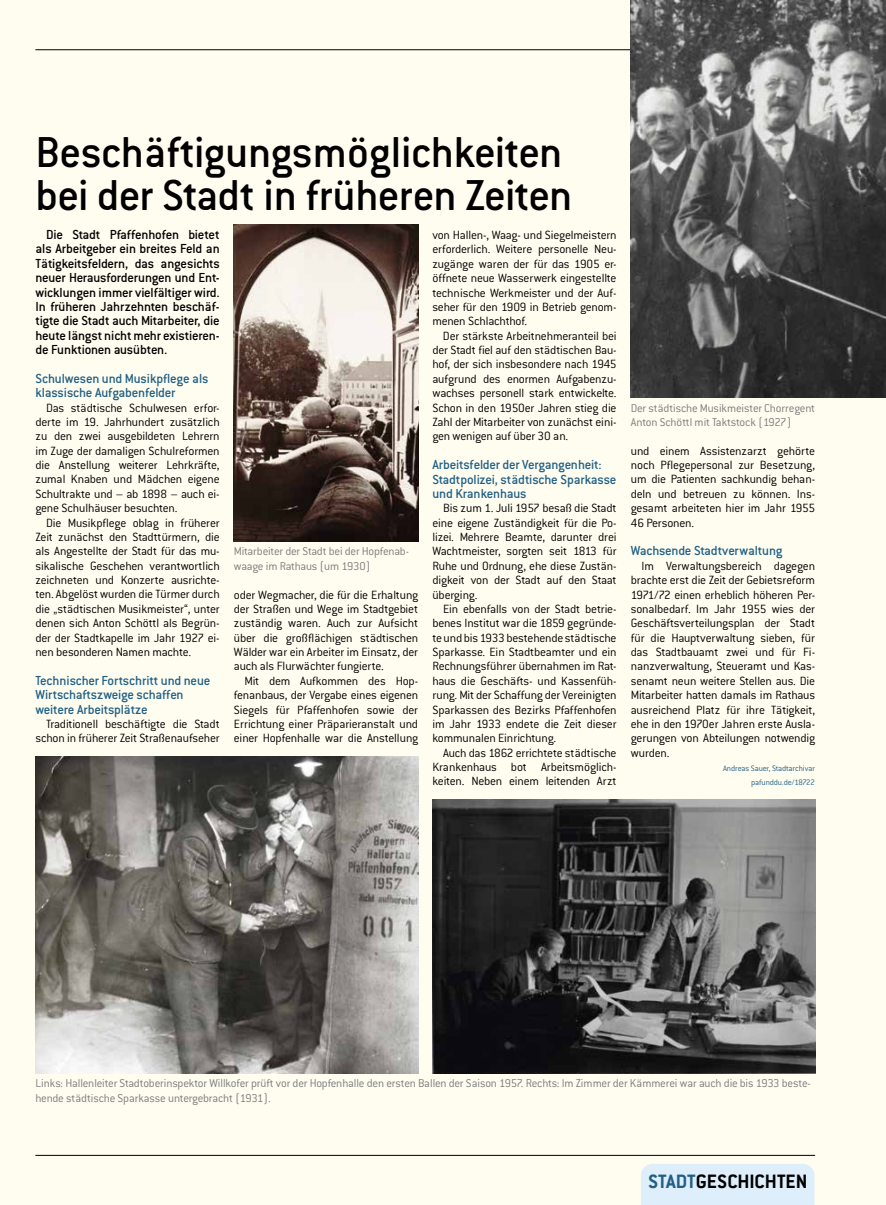
<style>
.page{position:relative;width:886px;height:1205px;background:#fffdf0}
.page>*{position:absolute;margin:0;border:0;box-sizing:border-box;transform-origin:0 0}
.t1{font:500 47.5px/43.1px "Conduit ITC Std";letter-spacing:-.015em;color:#000}
.t2{font:700 21.25px "Conduit ITC Std";color:#000}
.t3{font:500 14.38px/14.4px "Conduit ITC Std";letter-spacing:-.015em;color:#000;text-align:justify}
.t4{font:500 14.38px/14.4px "Conduit ITC Std";letter-spacing:-.015em;color:#216086}
.t5{font:300 13.12px/14.4px "Conduit ITC Std";letter-spacing:-.015em;color:#000;text-align:justify}
.t6{font:300 12.5px/14.4px "Conduit ITC Std";letter-spacing:-.015em;color:#7c7c7c}
.t7{font:300 8.75px/14.4px "Conduit ITC Std";letter-spacing:-.015em;color:#216086;text-align:right}
.s1{color:#216086}
</style>
<div class="page">
<hr style="left:35px;top:50px;width:706px;height:1px;background:#000">
<div style="left:641px;top:1164px;width:173px;height:41px;background:#dfeefb"></div>
<hr style="left:35px;top:1155px;width:780px;height:1px;background:#000">
<img style="left:631px;top:0;width:255px;height:397px">
<img style="left:35px;top:757px;width:383px;height:316px">
<img style="left:432px;top:800px;width:383px;height:273px">
<img style="left:234px;top:225px;width:184px;height:316px">
<h1 class="t1" style="left:35px;top:129px;width:539px">Beschäftigungsmöglichkeiten bei der Stadt in früheren Zeiten</h1>
<p class="t3" style="left:35px;top:227px;width:186px;text-indent:11px">Die Stadt Pfaffenhofen bietet als Arbeitgeber ein breites Feld an Tätigkeitsfeldern, das angesichts neuer Herausforderungen und Ent&shy;wicklungen immer vielfältiger wird.<br>In früheren Jahrzehnten beschäf&shy;tigte die Stadt auch Mitarbeiter, die heute längst nicht mehr existieren&shy;de Funktionen ausübten.</p>
<p class="t4" style="left:35px;top:371px;width:175px">Schulwesen und Musikpflege als klassische Aufgabenfelder</p>
<p class="t5" style="left:35px;top:400px;width:186px;text-indent:11px">Das städtische Schulwesen erfor&shy;derte im 19. Jahrhundert zusätzlich zu den zwei ausgebildeten Lehrern im Zuge der damaligen Schulreformen die Anstellung weiterer Lehrkräfte, zumal Knaben und Mädchen eigene Schultrakte und – ab 1898 – auch ei&shy;gene Schulhäuser besuchten.</p>
<p class="t5" style="left:35px;top:515px;width:186px;text-indent:11px">Die Musikpflege oblag in früherer Zeit zunächst den Stadttürmern, die als Angestellte der Stadt für das mu&shy;sikalische Geschehen verantwortlich zeichneten und Konzerte ausrichte&shy;ten. Abgelöst wurden die Türmer durch die „städtischen Musikmeister“, unter denen sich Anton Schöttl als Begrün&shy;der der Stadtkapelle im Jahr 1927 ei&shy;nen besonderen Namen machte.</p>
<p class="t4" style="left:35px;top:673px;width:176px">Technischer Fortschritt und neue<br>Wirtschaftszweige schaffen weitere Arbeitsplätze</p>
<p class="t5" style="left:35px;top:716px;width:186px;text-align:right">Traditionell beschäftigte die Stadt schon in früherer Zeit Straßenaufseher</p>
<p class="t6" style="left:234px;top:544px;width:177px">Mitarbeiter der Stadt bei der Hopfenab&shy;waage im Rathaus (um 1930)</p>
<p class="t5" style="left:234px;top:587px;width:186px">oder Wegmacher, die für die Erhaltung der Straßen und Wege im Stadtgebiet zuständig waren. Auch zur Aufsicht über die großflächigen städtischen Wälder war ein Arbeiter im Einsatz, der auch als Flurwächter fungierte.</p>
<p class="t5" style="left:234px;top:673px;width:186px;text-indent:11px">Mit dem Aufkommen des Hop&shy;fenanbaus, der Vergabe eines eigenen Siegels für Pfaffenhofen sowie der Errichtung einer Präparieranstalt und einer Hopfenhalle war die Anstellung</p>
<p class="t5" style="left:432px;top:227px;width:186px">von Hallen-, Waag- und Siegelmeistern erforderlich. Weitere personelle Neu&shy;zugänge waren der für das 1905 er&shy;öffnete neue Wasserwerk eingestellte technische Werkmeister und der Auf&shy;seher für den 1909 in Betrieb genom&shy;menen Schlachthof.</p>
<p class="t5" style="left:432px;top:328px;width:186px;text-indent:11px">Der stärkste Arbeitnehmeranteil bei der Stadt fiel auf den städtischen Bau&shy;hof, der sich insbesondere nach 1945 aufgrund des enormen Aufgabenzu&shy;wachses personell stark entwickelte.<br>Schon in den 1950er Jahren stieg die Zahl der Mitarbeiter von zunächst eini&shy;gen wenigen auf über 30 an.</p>
<p class="t4" style="left:432px;top:457px;width:186px">Arbeitsfelder der Vergangenheit:<br>Stadtpolizei, städtische Sparkasse und Krankenhaus</p>
<p class="t5" style="left:432px;top:500px;width:186px;text-indent:11px">Bis zum 1. Juli 1957 besaß die Stadt eine eigene Zuständigkeit für die Po&shy;lizei. Mehrere Beamte, darunter drei Wachtmeister, sorgten seit 1813 für Ruhe und Ordnung, ehe diese Zustän&shy;digkeit von der Stadt auf den Staat überging.</p>
<p class="t5" style="left:432px;top:601px;width:186px;text-indent:11px">Ein ebenfalls von der Stadt betrie&shy;benes Institut war die 1859 gegründe&shy;te und bis 1933 bestehende städtische Sparkasse. Ein Stadtbeamter und ein Rechnungsführer übernahmen im Rat&shy;haus die Geschäfts- und Kassenfüh&shy;rung. Mit der Schaffung der Vereinigten Sparkassen des Bezirks Pfaffenhofen im Jahr 1933 endete die Zeit dieser kommunalen Einrichtung.</p>
<p class="t5" style="left:432px;top:745px;width:186px;text-indent:11px">Auch das 1862 errichtete städtische Krankenhaus bot Arbeitsmöglich&shy;keiten. Neben einem leitenden Arzt</p>
<p class="t6" style="left:631px;top:400px;width:186px">Der städtische Musikmeister Chorregent<br>Anton Schöttl mit Taktstock (1927)</p>
<p class="t5" style="left:631px;top:443px;width:186px">und einem Assistenzarzt gehörte noch Pflegepersonal zur Besetzung, um die Patienten sachkundig behan&shy;deln und betreuen zu können. Ins&shy;gesamt arbeiteten hier im Jahr 1955<br>46 Personen.</p>
<p class="t4" style="left:631px;top:543px;width:153px">Wachsende Stadtverwaltung</p>
<p class="t5" style="left:631px;top:558px;width:186px;text-indent:11px">Im Verwaltungsbereich dagegen brachte erst die Zeit der Gebietsreform 1971/72 einen erheblich höheren Per&shy;sonalbedarf. Im Jahr 1955 wies der Geschäftsverteilungsplan der Stadt für die Hauptverwaltung sieben, für das Stadtbauamt zwei und für Fi&shy;nanzverwaltung, Steueramt und Kas&shy;senamt neun weitere Stellen aus. Die Mitarbeiter hatten damals im Rathaus ausreichend Platz für ihre Tätigkeit, ehe in den 1970er Jahren erste Ausla&shy;gerungen von Abteilungen notwendig wurden.</p>
<p class="t7" style="left:723px;top:761px;width:94px">Andreas Sauer, Stadtarchivar pafunddu.de/18722</p>
<p class="t6" style="left:35px;top:1076px;width:777px">Links: Hallenleiter Stadtoberinspektor Willkofer prüft vor der Hopfenhalle den ersten Ballen der Saison 1957. Rechts: Im Zimmer der Kämmerei war auch die bis 1933 beste&shy;hende städtische Sparkasse untergebracht (1931).</p>
<h2 class="t2" style="left:648px;top:1168px;width:161px"><span class="s1">STADT</span>GESCHICHTEN</h2>
</div>
